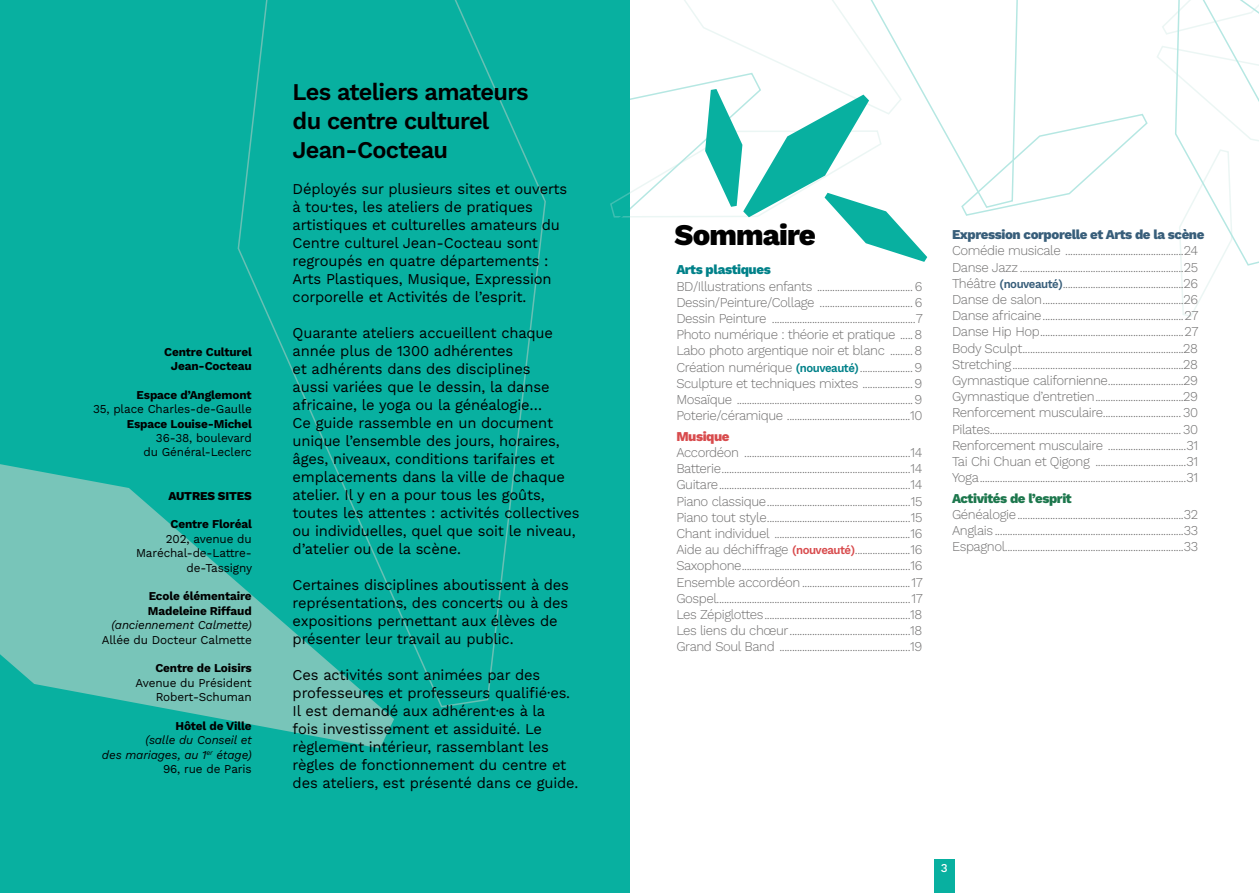
<style>
.page{position:relative;width:1259px;height:893px;background:#fff}
.page>*{position:absolute;margin:0;border:0;box-sizing:border-box;transform-origin:0 0}
.t1{font:800 30px "Work Sans";letter-spacing:-.03em;color:#000}
.t2{font:600 24px/28.8px "Work Sans";letter-spacing:-.03em;color:#000}
.t3{font:15px/18px "Work Sans";letter-spacing:-.01em;color:#000}
.t4{font:300 13.5px/16.2px "Work Sans";letter-spacing:-.03em;color:#706f6f;text-align:justify}
.t5{font:800 13.5px "Work Sans";letter-spacing:-.03em;color:#385e7a}
.t6{font:800 13.5px "Work Sans";letter-spacing:-.03em;color:#1d774d}
.t7{font:800 13.5px "Work Sans";letter-spacing:-.03em;color:#008189}
.t8{font:800 13.5px "Work Sans";letter-spacing:-.03em;color:#d84b4d}
.t9{font:12px/14.4px "Work Sans";letter-spacing:-.01em;color:#000;text-align:right}
.t10{font:700 12px/14.4px "Work Sans";letter-spacing:-.01em;color:#000;text-align:center}
.t11{font:italic 12px/14.4px "Work Sans";letter-spacing:-.01em;color:#000;text-align:right}
.t12{font:800 12px "Work Sans";letter-spacing:-.01em;color:#000}
.t13{font:500 12px "Work Sans";color:#fff}
.s1{font-style:normal}
.s2{font-weight:600;font-size:12px;color:#008189}
.s3{font-weight:600;font-size:12px;color:#d84b4d}
.s4{font-weight:600;font-size:12px;color:#385e7a}
</style>
<div class="page">
<div style="left:0;top:0;width:629px;height:893px;background:#08b0a0"></div>
<svg style="left:1157px;top:0;width:102px;height:317px"></svg>
<svg style="left:237px;top:0;width:309px;height:708px"></svg>
<svg style="left:0;top:464px;width:394px;height:284px;fill:#78c5b9"></svg>
<svg style="left:610px;top:0;width:538px;height:262px"></svg>
<div style="left:934px;top:860px;width:20px;height:33px;background:#08b0a0"></div>
<p class="t10" style="left:164px;top:344px;width:89px">Centre Culturel<br>Jean-Cocteau</p>
<p class="t10" style="left:137px;top:387px;width:117px">Espace d’Anglemont</p>
<p class="t9" style="left:93px;top:401px;width:160px">35, place Charles-de-Gaulle</p>
<p class="t10" style="left:127px;top:416px;width:127px">Espace Louise-Michel</p>
<p class="t9" style="left:144px;top:430px;width:110px">36-38, boulevard du Général-Leclerc</p>
<p class="t12" style="left:168px;top:486px;width:85px">AUTRES SITES</p>
<p class="t10" style="left:171px;top:517px;width:83px">Centre Floréal</p>
<p class="t9" style="left:136px;top:531px;width:117px">202, avenue du<br>Maréchal-de-Lattre&shy;de-Tassigny</p>
<p class="t10" style="left:148px;top:589px;width:105px;text-align:left">Ecole élémentaire<br>Madeleine Riffaud</p>
<p class="t11" style="left:112px;top:617px;width:142px">(anciennement Calmette)</p>
<p class="t9" style="left:102px;top:632px;width:152px">Allée du Docteur Calmette</p>
<p class="t10" style="left:155px;top:661px;width:98px">Centre de Loisirs</p>
<p class="t9" style="left:135px;top:675px;width:118px">Avenue du Président<br>Robert-Schuman</p>
<p class="t10" style="left:175px;top:718px;width:78px">Hôtel de Ville</p>
<p class="t11" style="left:102px;top:732px;width:151px">(salle du Conseil et<br>des mariages, au 1<sup>er</sup> étage)<br><span class="s1">96, rue de Paris</span></p>
<h2 class="t2" style="left:293px;top:76px;width:238px">Les ateliers amateurs du centre culturel<br>Jean-Cocteau</h2>
<p class="t3" style="left:293px;top:179px;width:276px">Déployés sur plusieurs sites et ouverts à tou·tes, les ateliers de pratiques artistiques et culturelles amateurs du Centre culturel Jean-Cocteau sont regroupés en quatre départements :<br>Arts Plastiques, Musique, Expression corporelle et Activités de l’esprit.</p>
<p class="t3" style="left:293px;top:323px;width:288px">Quarante ateliers accueillent chaque année plus de 1300 adhérentes<br>et adhérents dans des disciplines<br>aussi variées que le dessin, la danse africaine, le yoga ou la généalogie…<br>Ce guide rassemble en un document unique l’ensemble des jours, horaires, âges, niveaux, conditions tarifaires et emplacements dans la ville de chaque atelier. Il y en a pour tous les goûts, toutes les attentes : activités collectives ou individuelles, quel que soit le niveau, d’atelier ou de la scène.</p>
<p class="t3" style="left:293px;top:575px;width:278px">Certaines disciplines aboutissent à des représentations, des concerts ou à des expositions permettant aux élèves de présenter leur travail au public.</p>
<p class="t3" style="left:293px;top:665px;width:287px">Ces activités sont animées par des professeures et professeurs qualifié·es.<br>Il est demandé aux adhérent·es à la<br>fois investissement et assiduité. Le règlement intérieur, rassemblant les règles de fonctionnement du centre et des ateliers, est présenté dans ce guide.</p>
<h1 class="t1" style="left:674px;top:212px;width:143px">Sommaire</h1>
<p class="t7" style="left:676px;top:260px;width:96px">Arts plastiques</p>
<p class="t4" style="left:676px;top:277px;width:248px">BD/Illustrations enfants ...................................... 6<br>Dessin/Peinture/Collage ..................................... 6<br>Dessin Peinture .........................................................7<br>Photo numérique : théorie et pratique .....8<br>Labo photo argentique noir et blanc .........8<br>Création numérique <span class="s2">(nouveauté)</span>.....................9<br>Sculpture et techniques mixtes ....................9<br>Mosaïque ......................................................................9<br>Poterie/céramique .................................................10</p>
<p class="t8" style="left:676px;top:426px;width:55px">Musique</p>
<p class="t4" style="left:676px;top:444px;width:248px">Accordéon ..................................................................14<br>Batterie...........................................................................14<br>Guitare............................................................................14<br>Piano classique.........................................................15<br>Piano tout style.........................................................15<br>Chant individuel ......................................................16<br>Aide au déchiffrage <span class="s3">(nouveauté)</span>......................16<br>Saxophone...................................................................16<br>Ensemble accordéon...........................................17<br>Gospel.............................................................................17<br>Les Zépiglottes..........................................................18<br>Les liens du chœur................................................18<br>Grand Soul Band ....................................................19</p>
<p class="t5" style="left:952px;top:224px;width:254px">Expression corporelle et Arts de la scène</p>
<p class="t4" style="left:952px;top:242px;width:248px">Comédie musicale ...............................................24<br>Danse Jazz .................................................................25<br>Théâtre <span class="s4">(nouveauté)</span>................................................26<br>Danse de salon........................................................26<br>Danse africaine........................................................27<br>Danse Hip Hop.........................................................27<br>Body Sculpt................................................................28<br>Stretching....................................................................28<br>Gymnastique californienne..............................29<br>Gymnastique d’entretien...................................29<br>Renforcement musculaire............................... 30<br>Pilates............................................................................ 30<br>Renforcement musculaire ...............................31<br>Tai Chi Chuan et Qigong ....................................31<br>Yoga..................................................................................31</p>
<p class="t6" style="left:952px;top:488px;width:121px">Activités de l’esprit</p>
<p class="t4" style="left:952px;top:506px;width:247px">Généalogie..................................................................32<br>Anglais...........................................................................33<br>Espagnol.......................................................................33</p>
<p class="t13" style="left:940px;top:859px;width:8px">3</p>
</div>
